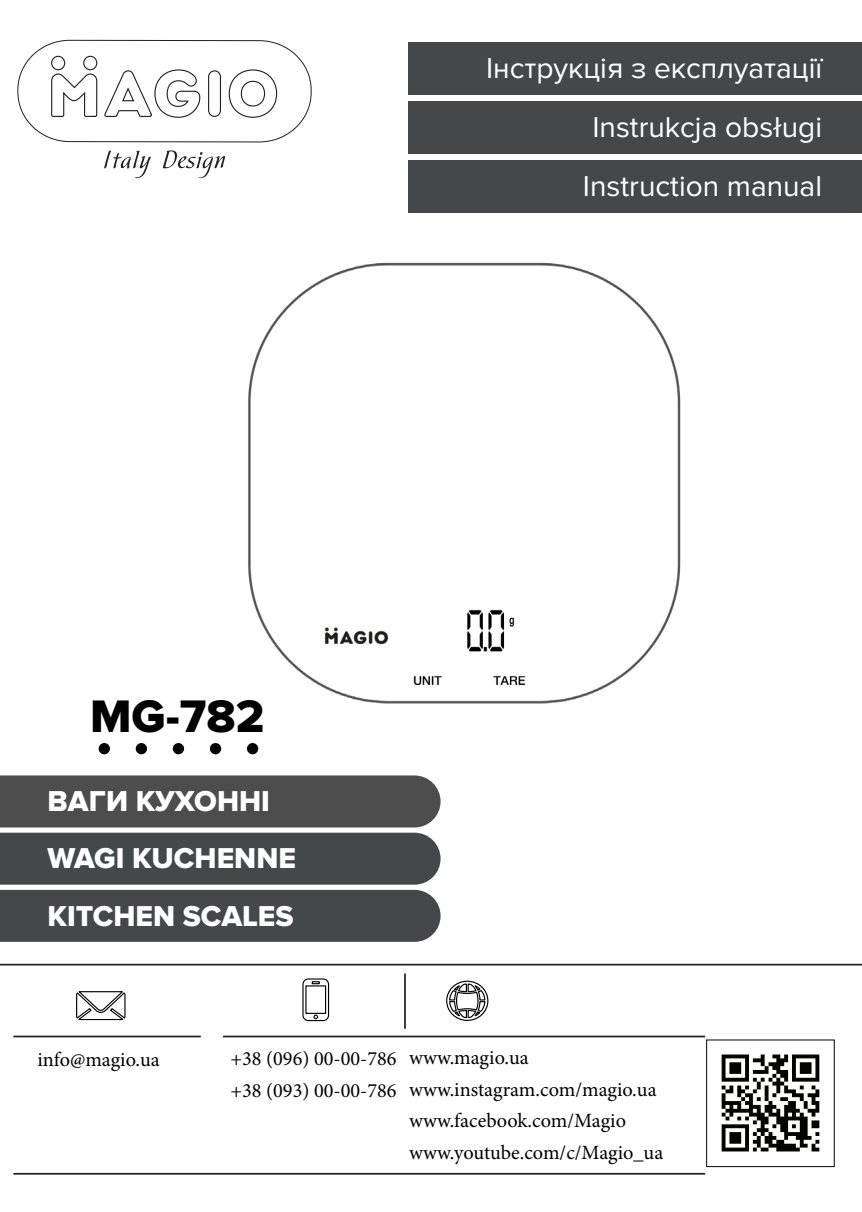
<style>
.page{position:relative;width:862px;height:1212px;background:#fff}
.page>*{position:absolute;margin:0;border:0;box-sizing:border-box;transform-origin:0 0}
.t1{font:47.25px "Proxima Nova Extrabld";color:#000001}
.t2{font:29.7px/59.2px "Proxima Nova";color:#fff;text-align:right}
.t3{font:29.7px/57.1px "Proxima Nova Extrabld";color:#fff}
.t4{font:20.25px/31.5px "Minion Pro";color:#000001}
</style>
<div class="page">
<div style="left:99px;top:743px;width:11px;height:11px;background:#000001;border-radius:50%"></div>
<div style="left:136px;top:743px;width:11px;height:11px;background:#000001;border-radius:50%"></div>
<div style="left:173px;top:743px;width:11px;height:11px;background:#000001;border-radius:50%"></div>
<div style="left:210px;top:743px;width:11px;height:11px;background:#000001;border-radius:50%"></div>
<div style="left:247px;top:743px;width:11px;height:11px;background:#000001;border-radius:50%"></div>
<svg style="left:104px;top:150px;width:47px;height:28px"></svg>
<svg style="left:163px;top:150px;width:62px;height:28px"></svg>
<svg style="left:17px;top:40px;width:294px;height:102px"></svg>
<div style="left:408px;top:42px;width:453px;height:52px;background:#454849"></div>
<div style="left:408px;top:101px;width:453px;height:52px;background:#454849"></div>
<div style="left:408px;top:160px;width:453px;height:52px;background:#454849"></div>
<hr style="left:13px;top:1035px;width:188px;height:2px;background:#231f20">
<img style="left:707px;top:1041px;width:113px;height:124px">
<div style="left:705px;top:1039px;width:129px;height:128px;border:1px solid #231f20"></div>
<svg style="left:302px;top:978px;width:27px;height:44px"></svg>
<svg style="left:446px;top:980px;width:42px;height:41px"></svg>
<svg style="left:76px;top:991px;width:50px;height:30px"></svg>
<hr style="left:223px;top:1035px;width:481px;height:2px;background:#231f20">
<hr style="left:0;top:964px;width:861px;height:1px;background:#231f20">
<hr style="left:404px;top:973px;width:1px;height:56px;background:#231f20">
<hr style="left:13px;top:1173px;width:691px;height:1px;background:#231f20">
<div style="left:0;top:775px;width:440px;height:52px;background:#4e4d4e"></div>
<div style="left:0;top:833px;width:440px;height:109px;background:#454849"></div>
<img style="left:248px;top:262px;width:433px;height:441px">
<h2 class="t2" style="left:486px;top:39px;width:337px">Інструкція з експлуатації<br>Instrukcja obsługi<br>Instruction manual</h2>
<h1 class="t1" style="left:90px;top:689px;width:176px">MG-782</h1>
<h2 class="t3" style="left:48px;top:773px;width:250px">ВАГИ КУХОННІ<br>WAGI KUCHENNE<br>KITCHEN SCALES</h2>
<p class="t4" style="left:37px;top:1043px;width:124px">info@magio.ua</p>
<p class="t4" style="left:230px;top:1043px;width:168px">+38 (096) 00-00-786 +38 (093) 00-00-786</p>
<p class="t4" style="left:409px;top:1042px;width:256px">www.magio.ua www.instagram.com/magio.ua www.facebook.com/Magio www.youtube.com/c/Magio_ua</p>
</div>
